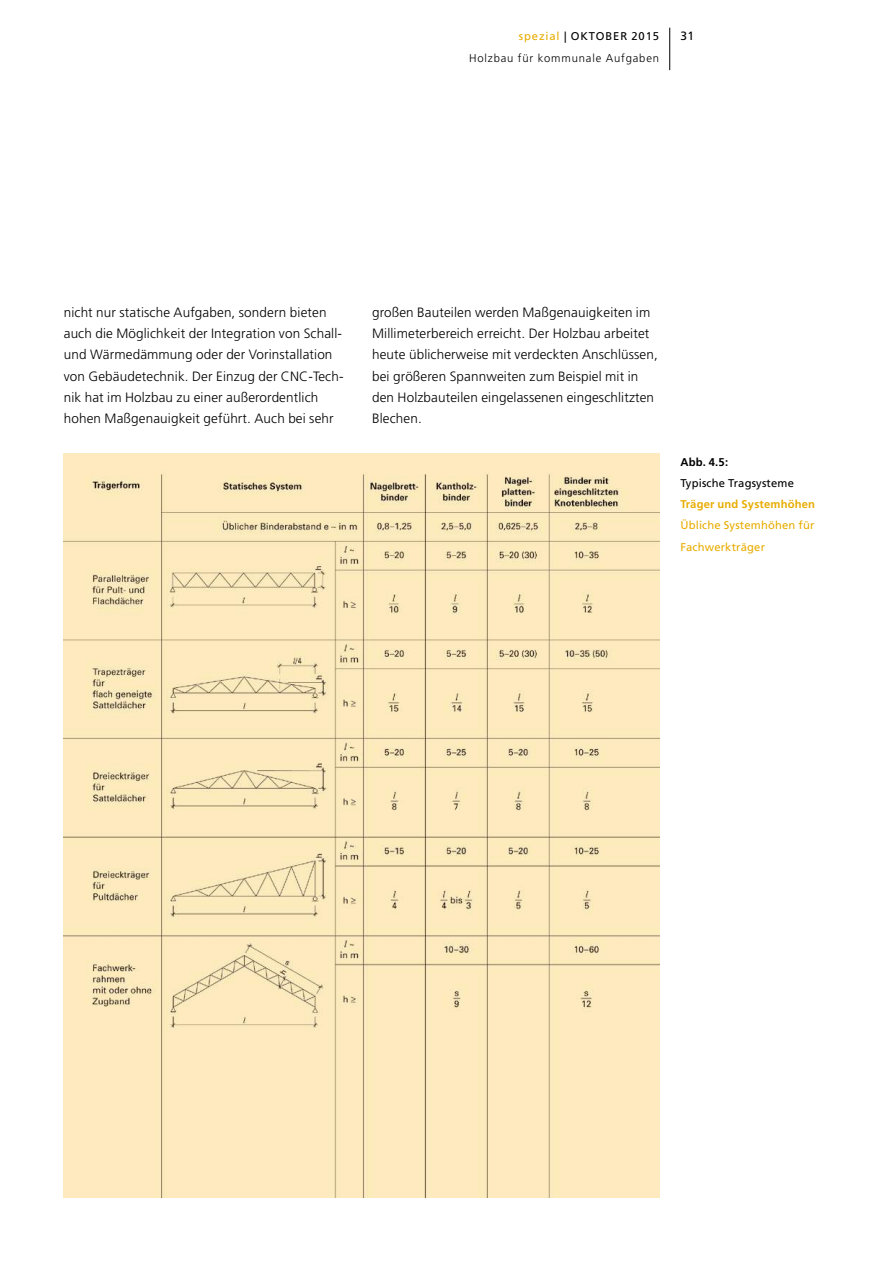
<style>
.page{position:relative;width:893px;height:1263px;background:#fff}
.page>*{position:absolute;margin:0;border:0;box-sizing:border-box;transform-origin:0 0}
.t1{font:300 13.5px/21.3px "Frutiger";letter-spacing:.01em;color:#000}
.t2{font:12px "Frutiger";color:#000}
.t3{font:11.25px/21.3px "Frutiger";letter-spacing:.015em;color:#e8ac00}
.t4{font:300 11.25px "Frutiger";letter-spacing:.075em;color:#000}
.t5{font:700 11.25px "Frutiger";letter-spacing:.015em;color:#e8ac00}
.t6{font:11.25px "Frutiger";letter-spacing:.075em;color:#000}
.t7{font:11.25px "Frutiger";letter-spacing:.015em;color:#000}
.t8{font:700 11.25px "Frutiger";color:#000}
.s1{color:#e8ac00}
</style>
<div class="page">
<hr style="left:669px;top:28px;width:1px;height:42px;background:#000">
<img style="left:64px;top:453px;width:595px;height:744px">
<p class="t6" style="left:519px;top:30px;width:142px"><span class="s1">spezial</span> | OKTOBER 2015</p>
<p class="t2" style="left:680px;top:29px;width:15px">31</p>
<p class="t4" style="left:469px;top:51px;width:191px">Holzbau für kommunale Aufgaben</p>
<p class="t1" style="left:64px;top:302px;width:281px">nicht nur statische Aufgaben, sondern bieten auch die Möglichkeit der Integration von Schall&shy;und Wärmedämmung oder der Vorinstallation von Gebäudetechnik. Der Einzug der CNC-Tech&shy;nik hat im Holzbau zu einer außerordentlich hohen Maßgenauigkeit geführt. Auch bei sehr</p>
<p class="t1" style="left:372px;top:302px;width:287px">großen Bauteilen werden Maßgenauigkeiten im Millimeterbereich erreicht. Der Holzbau arbeitet heute üblicherweise mit verdeckten Anschlüssen, bei größeren Spannweiten zum Beispiel mit in den Holzbauteilen eingelassenen eingeschlitzten Blechen.</p>
<p class="t8" style="left:680px;top:455px;width:49px">Abb. 4.5:</p>
<p class="t7" style="left:680px;top:476px;width:115px">Typische Tragsysteme</p>
<p class="t5" style="left:680px;top:498px;width:136px">Träger und Systemhöhen</p>
<p class="t3" style="left:680px;top:515px;width:136px">Übliche Systemhöhen für<br>Fachwerkträger</p>
</div>
